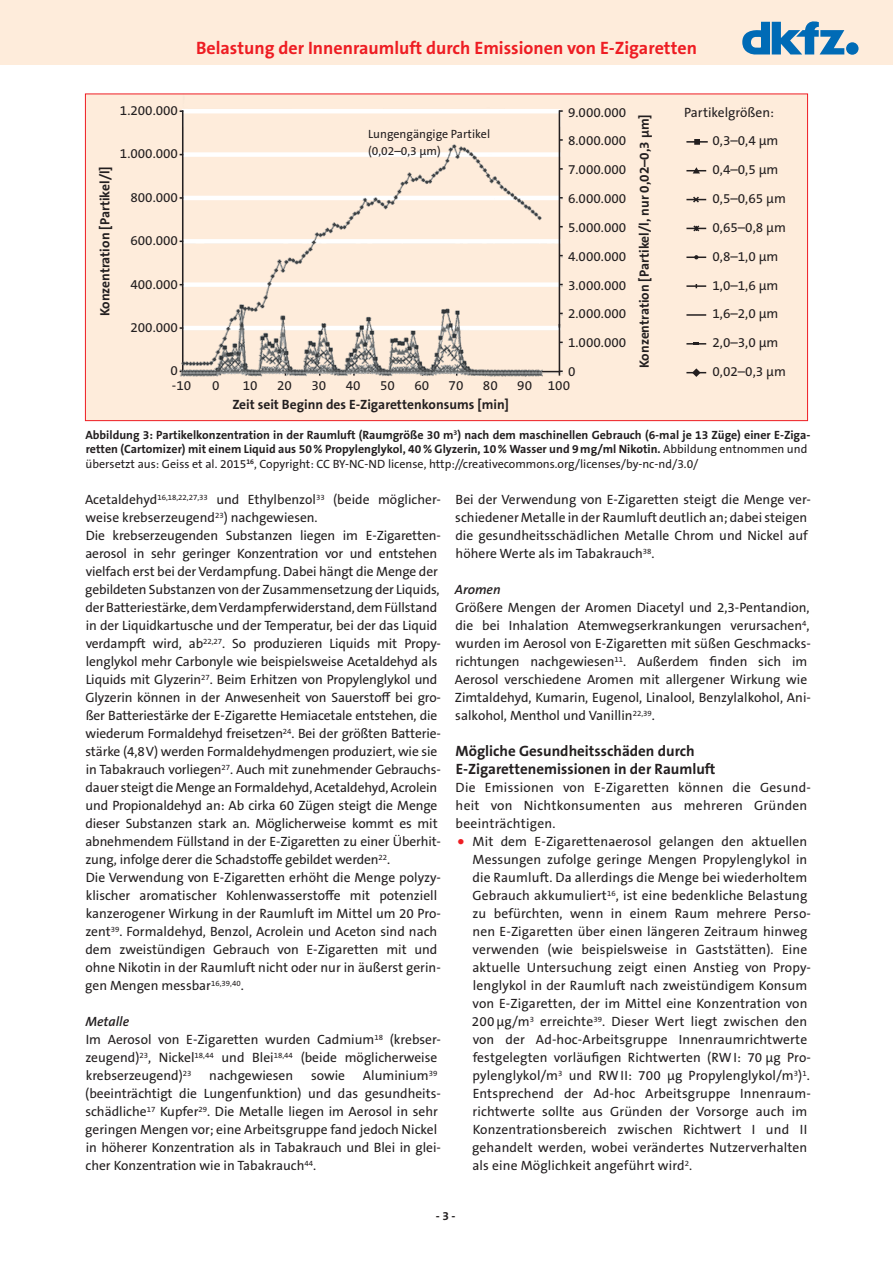
<style>
.page{position:relative;width:893px;height:1263px;background:#fff}
.page>*{position:absolute;margin:0;border:0;box-sizing:border-box;transform-origin:0 0}
.t1{font:700 18px "The Sans B W7";color:#ee1d23}
.t2{font:700 15px/18px "The Sans B W7";color:#231f20}
.t3{font:13.5px/18px "The Sans B W5 Plain";color:#231f20}
.t4{font:700 13.5px "The Sans B W7";color:#231f20}
.t5{font:13.5px/18px "The Sans B W5 Plain";letter-spacing:.02em;color:#231f20}
.t6{font:italic 600 13.5px "The Sans B W6";color:#231f20}
.t7{font:700 12px/14.4px "The Sans B W7";color:#231f20}
.t8{font:12px/16.2px "The Sans B W5 Plain";color:#231f20}
.s1{font-family:"The Sans B W5 Plain";font-weight:400}
.s2{font-family:"The Sans B W7";font-weight:700;font-size:18px;color:#ee1d23}
</style>
<div class="page">
<div style="left:85px;top:94px;width:722px;height:327px;background:#feecdb"></div>
<img style="left:179px;top:109px;width:528px;height:268px">
<hr style="left:184px;top:326px;width:374px;height:4px;background:#fff">
<div style="left:184px;top:282px;width:374px;height:5px;background:#fff"></div>
<div style="left:184px;top:239px;width:374px;height:5px;background:#fff"></div>
<hr style="left:184px;top:196px;width:374px;height:4px;background:#fff">
<div style="left:184px;top:152px;width:374px;height:5px;background:#fff"></div>
<hr style="left:184px;top:109px;width:374px;height:4px;background:#fff">
<hr style="left:183px;top:371px;width:376px;height:1px;background:#231f20">
<hr style="left:182px;top:111px;width:1px;height:261px;background:#231f20">
<hr style="left:559px;top:111px;width:1px;height:261px;background:#231f20">
<svg style="left:559px;top:370px;width:3px;height:5px"></svg>
<svg style="left:180px;top:371px;width:3px;height:4px"></svg>
<hr style="left:686px;top:141px;width:22px;height:2px;background:#231f20">
<svg style="left:694px;top:139px;width:6px;height:6px"></svg>
<hr style="left:686px;top:314px;width:20px;height:2px;background:#231f20">
<hr style="left:686px;top:285px;width:20px;height:2px;background:#231f20">
<svg style="left:686px;top:166px;width:20px;height:9px"></svg>
<svg style="left:686px;top:195px;width:20px;height:9px"></svg>
<hr style="left:686px;top:343px;width:20px;height:2px;background:#231f20">
<svg style="left:686px;top:224px;width:20px;height:9px"></svg>
<hr style="left:686px;top:256px;width:20px;height:2px;background:#231f20">
<svg style="left:686px;top:368px;width:20px;height:9px"></svg>
<div style="left:0;top:0;width:893px;height:64px;background:#feecdb"></div>
<div style="left:846px;top:42px;width:12px;height:13px;background:#006bb6;border-radius:50%"></div>
<svg style="left:742px;top:21px;width:102px;height:33px"></svg>
<h1 class="t1" style="left:196px;top:36px;width:502px">Belastung der Innenraumluft durch Emissionen von E-Zigaretten</h1>
<p class="t4" style="left:96px;top:316px;width:152px;rotate:-90deg">Konzentration [Partikel/l]</p>
<p class="t3" style="left:120px;top:102px;width:60px">1.200.000</p>
<p class="t3" style="left:120px;top:145px;width:60px">1.000.000</p>
<p class="t3" style="left:130px;top:188px;width:49px">800.000</p>
<p class="t3" style="left:130px;top:232px;width:49px">600.000</p>
<p class="t3" style="left:130px;top:275px;width:49px">400.000</p>
<p class="t3" style="left:130px;top:318px;width:49px">200.000</p>
<p class="t3" style="left:171px;top:362px;width:9px">0</p>
<p class="t3" style="left:568px;top:363px;width:9px">0</p>
<p class="t3" style="left:212px;top:376px;width:9px">0</p>
<p class="t3" style="left:243px;top:376px;width:16px">10</p>
<p class="t3" style="left:277px;top:376px;width:16px">20</p>
<p class="t3" style="left:311px;top:376px;width:16px">30</p>
<p class="t3" style="left:346px;top:376px;width:16px">40</p>
<p class="t3" style="left:380px;top:376px;width:16px">50</p>
<p class="t3" style="left:414px;top:376px;width:16px">60</p>
<p class="t3" style="left:449px;top:376px;width:16px">70</p>
<p class="t3" style="left:483px;top:376px;width:16px">80</p>
<p class="t3" style="left:517px;top:376px;width:54px">90 100</p>
<p class="t3" style="left:568px;top:98px;width:60px;line-height:28.8px;text-align:justify">9.000.000<br>8.000.000<br>7.000.000<br>6.000.000<br>5.000.000<br>4.000.000<br>3.000.000<br>2.000.000<br>1.000.000</p>
<p class="t8" style="left:368px;top:126px;width:123px">Lungengängige Partikel (0,02–0,3 µm)</p>
<p class="t3" style="left:172px;top:376px;width:21px">-10</p>
<p class="t4" style="left:232px;top:396px;width:278px">Zeit seit Beginn des E-Zigarettenkonsums [min]</p>
<p class="t4" style="left:635px;top:368px;width:255px;rotate:-90deg">Konzentration [Partikel/l, nur 0,02–0,3 µm]</p>
<p class="t3" style="left:684px;top:103px;width:91px">Partikelgrößen:</p>
<p class="t3" style="left:712px;top:132px;width:68px">0,3–0,4 µm</p>
<p class="t3" style="left:712px;top:161px;width:68px">0,4–0,5 µm</p>
<p class="t3" style="left:712px;top:184px;width:75px;line-height:28.8px">0,5–0,65 µm<br>0,65–0,8 µm</p>
<p class="t3" style="left:712px;top:247px;width:68px">0,8–1,0 µm</p>
<p class="t3" style="left:712px;top:271px;width:68px;line-height:28.8px;text-align:justify">1,0–1,6 µm 1,6–2,0 µm 2,0–3,0 µm</p>
<p class="t3" style="left:712px;top:363px;width:75px">0,02–0,3 µm</p>
<p class="t7" style="left:85px;top:428px;width:726px">Abbildung 3: Partikelkonzentration in der Raumluft (Raumgröße 30 m<sup>3</sup>) nach dem maschinellen Gebrauch (6-mal je 13 Züge) einer E-Ziga&shy;retten (Cartomizer) mit einem Liquid aus 50% Propylenglykol, 40% Glyzerin, 10% Wasser und 9mg/ml Nikotin. <span class="s1">Abbildung entnommen und</span></p>
<p class="t8" style="left:86px;top:456px;width:614px">übersetzt aus: Geiss et al. 2015<sup>16</sup>, Copyright: CC BY-NC-ND license, http://creativecommons.org/licenses/by-nc-nd/3.0/</p>
<p class="t3" style="left:85px;top:491px;width:358px">Acetaldehyd<sup>16,18,22,27,33</sup> und Ethylbenzol<sup>33</sup> (beide möglicher&shy;weise krebserzeugend<sup>23</sup>) nachgewiesen.<br>Die krebserzeugenden Substanzen liegen im E-Zigaretten&shy;aerosol in sehr geringer Konzentration vor und entstehen vielfach erst bei der Verdampfung. Dabei hängt die Menge der gebildeten Substanzen von der Zusammensetzung der Liquids, der Batteriestärke, dem Verdampferwiderstand, dem Füllstand in der Liquidkartusche und der Temperatur, bei der das Liquid verdampft wird, ab<sup>22,27</sup>. So produzieren Liquids mit Propy&shy;lenglykol mehr Carbonyle wie beispielsweise Acetaldehyd als Liquids mit Glyzerin<sup>27</sup>. Beim Erhitzen von Propylenglykol und Glyzerin können in der Anwesenheit von Sauerstoff bei gro&shy;ßer Batteriestärke der E-Zigarette Hemiacetale entstehen, die wiederum Formaldehyd freisetzen<sup>24</sup>. Bei der größten Batterie&shy;stärke (4,8V) werden Formaldehydmengen produziert, wie sie in Tabakrauch vorliegen<sup>27</sup>. Auch mit zunehmender Gebrauchs&shy;dauer steigt die Menge an Formaldehyd, Acetaldehyd, Acrolein und Propionaldehyd an: Ab cirka 60 Zügen steigt die Menge dieser Substanzen stark an. Möglicherweise kommt es mit abnehmendem Füllstand in der E-Zigaretten zu einer Überhit&shy;zung, infolge derer die Schadstoffe gebildet werden<sup>22</sup>.<br>Die Verwendung von E-Zigaretten erhöht die Menge polyzy&shy;klischer aromatischer Kohlenwasserstoffe mit potenziell kanzerogener Wirkung in der Raumluft im Mittel um 20 Pro&shy;zent<sup>39</sup>. Formaldehyd, Benzol, Acrolein und Aceton sind nach dem zweistündigen Gebrauch von E-Zigaretten mit und ohne Nikotin in der Raumluft nicht oder nur in äußerst gerin&shy;gen Mengen messbar<sup>16,39,40</sup>.</p>
<p class="t6" style="left:85px;top:1013px;width:45px">Metalle</p>
<p class="t3" style="left:85px;top:1031px;width:357px">Im Aerosol von E-Zigaretten wurden Cadmium<sup>18</sup> (krebser&shy;zeugend)<sup>23</sup>, Nickel<sup>18,44</sup> und Blei<sup>18,44</sup> (beide möglicherweise krebserzeugend)<sup>23</sup></p>
<p class="t3" style="left:455px;top:491px;width:357px">Bei der Verwendung von E-Zigaretten steigt die Menge ver&shy;schiedener Metalle in der Raumluft deutlich an; dabei steigen die gesundheitsschädlichen Metalle Chrom und Nickel auf höhere Werte als im Tabakrauch<sup>38</sup>.</p>
<p class="t6" style="left:455px;top:581px;width:47px">Aromen</p>
<p class="t3" style="left:455px;top:599px;width:358px">Größere Mengen der Aromen Diacetyl und 2,3-Pentandion, die bei Inhalation Atemwegserkrankungen verursachen<sup>4</sup>, wurden im Aerosol von E-Zigaretten mit süßen Geschmacks&shy;richtungen nachgewiesen<sup>11</sup>. Außerdem finden sich im Aerosol verschiedene Aromen mit allergener Wirkung wie Zimtaldehyd, Kumarin, Eugenol, Linalool, Benzylalkohol, Ani&shy;salkohol, Menthol und Vanillin<sup>22,39</sup>.</p>
<p class="t2" style="left:455px;top:742px;width:261px">Mögliche Gesundheitsschäden durch<br>E-Zigarettenemissionen in der Raumluft</p>
<p class="t5" style="left:456px;top:779px;width:357px">Die Emissionen von E-Zigaretten können die Gesund&shy;heit von Nichtkonsumenten aus mehreren Gründen beeinträchtigen.</p>
<p class="t3" style="left:472px;top:833px;width:340px;text-indent:-15px"><span class="s2">•</span> Mit dem E-Zigarettenaerosol gelangen den aktuellen Messungen zufolge geringe Mengen Propylenglykol in die Raumluft. Da allerdings die Menge bei wiederholtem Gebrauch akkumuliert<sup>16</sup>, ist eine bedenkliche Belastung zu befürchten, wenn in einem Raum mehrere Perso&shy;nen E-Zigaretten über einen längeren Zeitraum hinweg verwenden (wie beispielsweise in Gaststätten). Eine aktuelle Untersuchung zeigt einen Anstieg von Propy&shy;lenglykol in der Raumluft nach zweistündigem Konsum von E-Zigaretten, der im Mittel eine Konzentration von 200µg/m<sup>3</sup> erreichte<sup>39</sup>. Dieser Wert liegt zwischen den von der Ad-hoc-Arbeitsgruppe Innenraumrichtwerte festgelegten vorläufigen Richtwerten (RWI: 70 µg Pro&shy;pylenglykol/m<sup>3</sup> und RWII: 700 µg Propylenglykol/m<sup>3</sup>)<sup>1</sup>.<br>Entsprechend der Ad-hoc Arbeitsgruppe Innenraum&shy;richtwerte sollte aus Gründen der Vorsorge auch im Konzentrationsbereich zwischen Richtwert I und II gehandelt werden, wobei verändertes Nutzerverhalten als eine Möglichkeit angeführt wird<sup>2</sup>.</p>
<p class="t7" style="left:436px;top:1209px;width:21px">- 3 -</p>
<p class="t3" style="left:85px;top:1067px;width:357px;text-indent:278px">Aluminium<sup>39 </sup>(beeinträchtigt die Lungenfunktion) und das gesundheits&shy;schädliche<sup>17</sup> Kupfer<sup>29</sup>. Die Metalle liegen im Aerosol in sehr geringen Mengen vor; eine Arbeitsgruppe fand jedoch Nickel in höherer Konzentration als in Tabakrauch und Blei in glei&shy;cher Konzentration wie in Tabakrauch<sup>44</sup>.</p>
<p class="t3" style="left:209px;top:1067px;width:85px">nachgewiesen</p>
<p class="t3" style="left:311px;top:1067px;width:36px">sowie</p>
</div>
